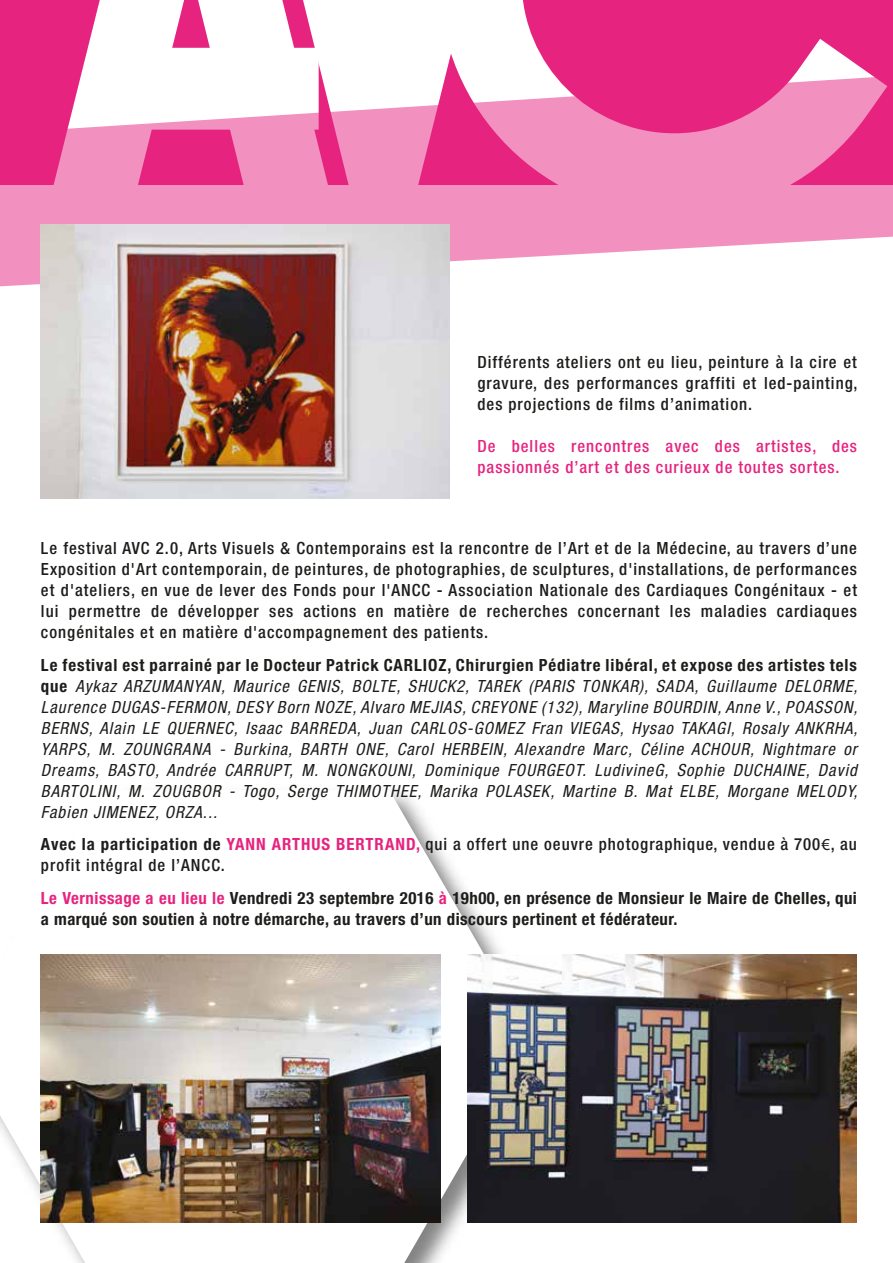
<style>
.page{position:relative;width:893px;height:1263px;background:#fff}
.page>*{position:absolute;margin:0;border:0;box-sizing:border-box;transform-origin:0 0}
.t1{font:500 condensed 16.8px/21px "Helvetica Neue";letter-spacing:.06em;color:#1d1d1b;text-align:justify}
.t2{font:italic condensed 16.8px/21px "Helvetica Neue";letter-spacing:.06em;color:#1d1d1b;text-align:justify}
.t3{font:700 condensed 16.8px/21px "Helvetica Neue";letter-spacing:.03em;color:#1d1d1b}
.t4{font:500 condensed 16.8px/21px "Helvetica Neue";letter-spacing:.06em;color:#e6247f}
.s1{font-weight:700;font-style:normal}
.s2{font-weight:700}
.s3{font-weight:700;color:#e6247f}
.s4{font-family:"Myriad Pro";font-weight:400;font-stretch:normal}
.s5{color:#e6247f}
</style>
<div class="page">
<svg style="left:50px;top:0;width:272px;height:75px"></svg>
<svg style="left:445px;top:0;width:442px;height:75px;fill:#e6247f"></svg>
<svg style="left:0;top:75px;width:893px;height:212px;fill:#f291bf"></svg>
<img style="left:41px;top:225px;width:408px;height:273px">
<svg style="left:0;top:791px;width:533px;height:472px"></svg>
<img style="left:467px;top:955px;width:390px;height:267px">
<img style="left:41px;top:955px;width:400px;height:267px">
<p class="t1" style="left:477px;top:351px;width:382px">Différents ateliers ont eu lieu, peinture à la cire et gravure, des performances graffiti et led-painting, des projections de films d’animation.</p>
<p class="t4" style="left:477px;top:435px;width:381px">De belles rencontres avec des artistes, des passionnés d’art et des curieux de toutes sortes.</p>
<p class="t1" style="left:41px;top:537px;width:818px">Le festival AVC 2.0, Arts Visuels &amp; Contemporains est la rencontre de l’Art et de la Médecine, au travers d’une Exposition d'Art contemporain, de peintures, de photographies, de sculptures, d'installations, de performances et d'ateliers, en vue de lever des Fonds pour l'ANCC - Association Nationale des Cardiaques Congénitaux - et lui permettre de développer ses actions en matière de recherches concernant les maladies cardiaques congénitales et en matière d'accompagnement des patients.</p>
<p class="t2" style="left:41px;top:654px;width:818px"><span class="s1">Le festival est parrainé par le Docteur Patrick CARLIOZ, Chirurgien Pédiatre libéral, et expose des artistes tels que</span> Aykaz ARZUMANYAN, Maurice GENIS, BOLTE, SHUCK2, TAREK (PARIS TONKAR), SADA, Guillaume DELORME, Laurence DUGAS-FERMON, DESY Born NOZE, Alvaro MEJIAS, CREYONE (132), Maryline BOURDIN, Anne V., POASSON, BERNS, Alain LE QUERNEC, Isaac BARREDA, Juan CARLOS-GOMEZ Fran VIEGAS, Hysao TAKAGI, Rosaly ANKRHA, YARPS, M. ZOUNGRANA - Burkina, BARTH ONE, Carol HERBEIN, Alexandre Marc, Céline ACHOUR, Nightmare or Dreams, BASTO, Andrée CARRUPT, M. NONGKOUNI, Dominique FOURGEOT. LudivineG, Sophie DUCHAINE, David BARTOLINI, M. ZOUGBOR - Togo, Serge THIMOTHEE, Marika POLASEK, Martine B. Mat ELBE, Morgane MELODY, Fabien JIMENEZ, ORZA...</p>
<p class="t1" style="left:41px;top:833px;width:817px"><span class="s2">Avec la participation de</span> <span class="s3">YANN ARTHUS BERTRAND,</span> qui a offert une oeuvre photographique, vendue à 700<span class="s4">€</span>, au profit intégral de l’ANCC.</p>
<p class="t3" style="left:41px;top:887px;width:817px"><span class="s5">Le Vernissage a eu lieu le</span> Vendredi 23 septembre 2016 <span class="s5">à</span> 19h00, en présence de Monsieur le Maire de Chelles, qui a marqué son soutien à notre démarche, au travers d’un discours pertinent et fédérateur.</p>
</div>
